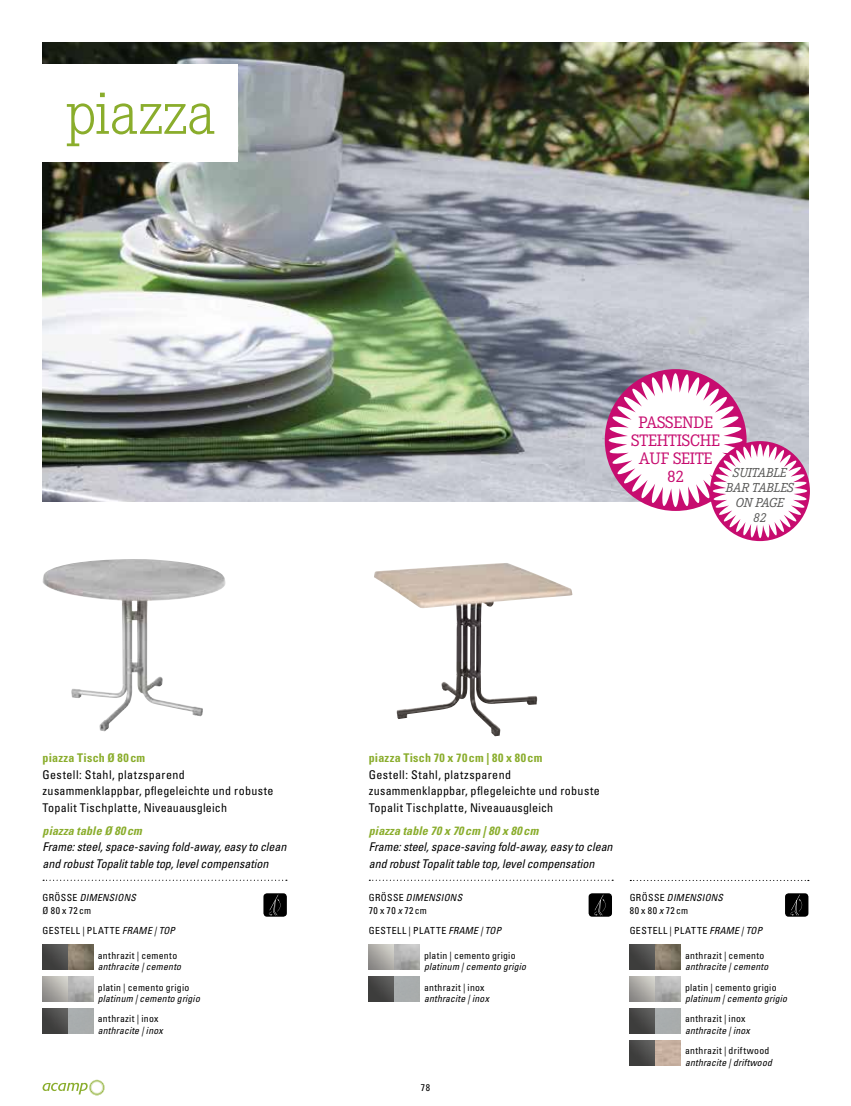
<style>
.page{position:relative;width:851px;height:1106px;background:#fff}
.page>*{position:absolute;margin:0;border:0;box-sizing:border-box;transform-origin:0 0}
.t1{font:300 63px "Corporate E";letter-spacing:.005em;color:#8aad2c}
.t2{font:17.25px/18px "Corporate E";letter-spacing:-.01em;color:#c70c6f;text-align:center}
.t3{font:italic 13.5px/15px "Corporate E";letter-spacing:-.01em;color:#575756;text-align:center}
.t4{font:condensed 12px/16.5px "Univers LT";letter-spacing:.025em;color:#000}
.t5{font:italic condensed 12px/16.5px "Univers LT";letter-spacing:-.005em;color:#000}
.t6{font:700 condensed 12px "Univers LT";letter-spacing:.025em;color:#8aad2c}
.t7{font:italic 700 condensed 12px "Univers LT";letter-spacing:.01em;color:#8aad2c}
.t8{font:condensed 9.75px/13.5px "Univers LT";letter-spacing:.035em;color:#000}
.t9{font:italic condensed 9.75px "Univers LT";letter-spacing:.02em;color:#000}
.t10{font:condensed 9.75px "Univers LT";letter-spacing:.06em;color:#000}
.s1{font-style:italic}
</style>
<div class="page">
<svg style="left:43px;top:1079px;width:62px;height:16px"></svg>
<svg style="left:43px;top:879px;width:244px;height:1px"></svg>
<img style="left:43px;top:976px;width:51px;height:25px">
<img style="left:43px;top:1008px;width:51px;height:25px">
<div style="left:263px;top:893px;width:24px;height:23px;background:#000;border-radius:4px"></div>
<svg style="left:269px;top:894px;width:11px;height:21px"></svg>
<img style="left:43px;top:944px;width:51px;height:25px">
<img style="left:43px;top:559px;width:182px;height:172px">
<img style="left:629px;top:976px;width:51px;height:25px">
<img style="left:629px;top:1008px;width:51px;height:25px">
<img style="left:629px;top:944px;width:51px;height:25px">
<div style="left:784px;top:893px;width:24px;height:23px;background:#000;border-radius:4px"></div>
<svg style="left:790px;top:894px;width:12px;height:21px"></svg>
<img style="left:374px;top:563px;width:198px;height:173px">
<svg style="left:630px;top:880px;width:178px;height:1px"></svg>
<div style="left:588px;top:893px;width:24px;height:23px;background:#000;border-radius:4px"></div>
<svg style="left:594px;top:894px;width:11px;height:21px"></svg>
<svg style="left:369px;top:879px;width:244px;height:1px"></svg>
<img style="left:369px;top:944px;width:51px;height:25px">
<img style="left:369px;top:976px;width:51px;height:25px">
<img style="left:43px;top:43px;width:765px;height:459px">
<div style="left:43px;top:64px;width:195px;height:98px;background:#fff"></div>
<img style="left:629px;top:1040px;width:51px;height:25px">
<svg style="left:604px;top:369px;width:205px;height:172px"></svg>
<h1 class="t1" style="left:65px;top:79px;width:152px">piazza</h1>
<h2 class="t2" style="left:631px;top:414px;width:90px">PASSENDE<br>STEHTISCHE<br>AUF SEITE<br>82</h2>
<h3 class="t3" style="left:725px;top:465px;width:69px">SUITABLE<br>BAR TABLES<br>ON PAGE<br>82</h3>
<p class="t6" style="left:43px;top:751px;width:104px">piazza Tisch Ø 80cm</p>
<p class="t4" style="left:43px;top:766px;width:232px">Gestell: Stahl, platzsparend zusammenklappbar, pflegeleichte und robuste<br>Topalit Tischplatte, Niveauausgleich</p>
<p class="t7" style="left:43px;top:823px;width:101px">piazza table Ø 80 cm</p>
<p class="t5" style="left:43px;top:838px;width:245px">Frame: steel, space-saving fold-away, easy to clean and robust Topalit table top, level compensation</p>
<p class="t8" style="left:43px;top:890px;width:95px">GRÖSSE <span class="s1">DIMENSIONS<br></span>Ø 80 x 72cm</p>
<p class="t10" style="left:43px;top:923px;width:134px">GESTELL | PLATTE <span class="s1">FRAME | TOP</span></p>
<p class="t6" style="left:369px;top:751px;width:175px">piazza Tisch 70 x 70cm | 80 x 80cm</p>
<p class="t4" style="left:369px;top:766px;width:232px">Gestell: Stahl, platzsparend zusammenklappbar, pflegeleichte und robuste<br>Topalit Tischplatte, Niveauausgleich</p>
<p class="t7" style="left:369px;top:823px;width:171px">piazza table 70 x 70 cm | 80 x 80 cm</p>
<p class="t5" style="left:369px;top:838px;width:245px">Frame: steel, space-saving fold-away, easy to clean and robust Topalit table top, level compensation</p>
<p class="t8" style="left:369px;top:890px;width:95px">GRÖSSE <span class="s1">DIMENSIONS<br></span>70 x 70 <span class="s1">x</span> 72cm</p>
<p class="t10" style="left:369px;top:923px;width:134px">GESTELL | PLATTE <span class="s1">FRAME | TOP</span></p>
<p class="t8" style="left:629px;top:890px;width:95px">GRÖSSE <span class="s1">DIMENSIONS<br></span>80 x 80 <span class="s1">x</span> 72cm</p>
<p class="t10" style="left:629px;top:924px;width:134px">GESTELL | PLATTE <span class="s1">FRAME | TOP</span></p>
<p class="t8" style="left:98px;top:948px;width:81px">anthrazit | cemento</p>
<p class="t9" style="left:98px;top:960px;width:85px">anthracite | cemento</p>
<p class="t8" style="left:424px;top:948px;width:93px">platin | cemento grigio</p>
<p class="t9" style="left:424px;top:960px;width:103px">platinum | cemento grigio</p>
<p class="t8" style="left:685px;top:948px;width:81px">anthrazit | cemento</p>
<p class="t9" style="left:685px;top:960px;width:85px">anthracite | cemento</p>
<p class="t8" style="left:98px;top:980px;width:93px">platin | cemento grigio</p>
<p class="t9" style="left:98px;top:992px;width:103px">platinum | cemento grigio</p>
<p class="t8" style="left:424px;top:980px;width:62px">anthrazit | inox</p>
<p class="t9" style="left:424px;top:992px;width:66px">anthracite | inox</p>
<p class="t8" style="left:685px;top:980px;width:93px">platin | cemento grigio</p>
<p class="t9" style="left:685px;top:992px;width:103px">platinum | cemento grigio</p>
<p class="t8" style="left:98px;top:1012px;width:62px">anthrazit | inox</p>
<p class="t9" style="left:98px;top:1024px;width:66px">anthracite | inox</p>
<p class="t8" style="left:685px;top:1012px;width:62px">anthrazit | inox</p>
<p class="t9" style="left:685px;top:1024px;width:66px">anthracite | inox</p>
<p class="t8" style="left:685px;top:1044px;width:86px">anthrazit | driftwood</p>
<p class="t9" style="left:685px;top:1055px;width:88px">anthracite | driftwood</p>
<p class="t8" style="left:421px;top:1080px;width:11px">78</p>
</div>
